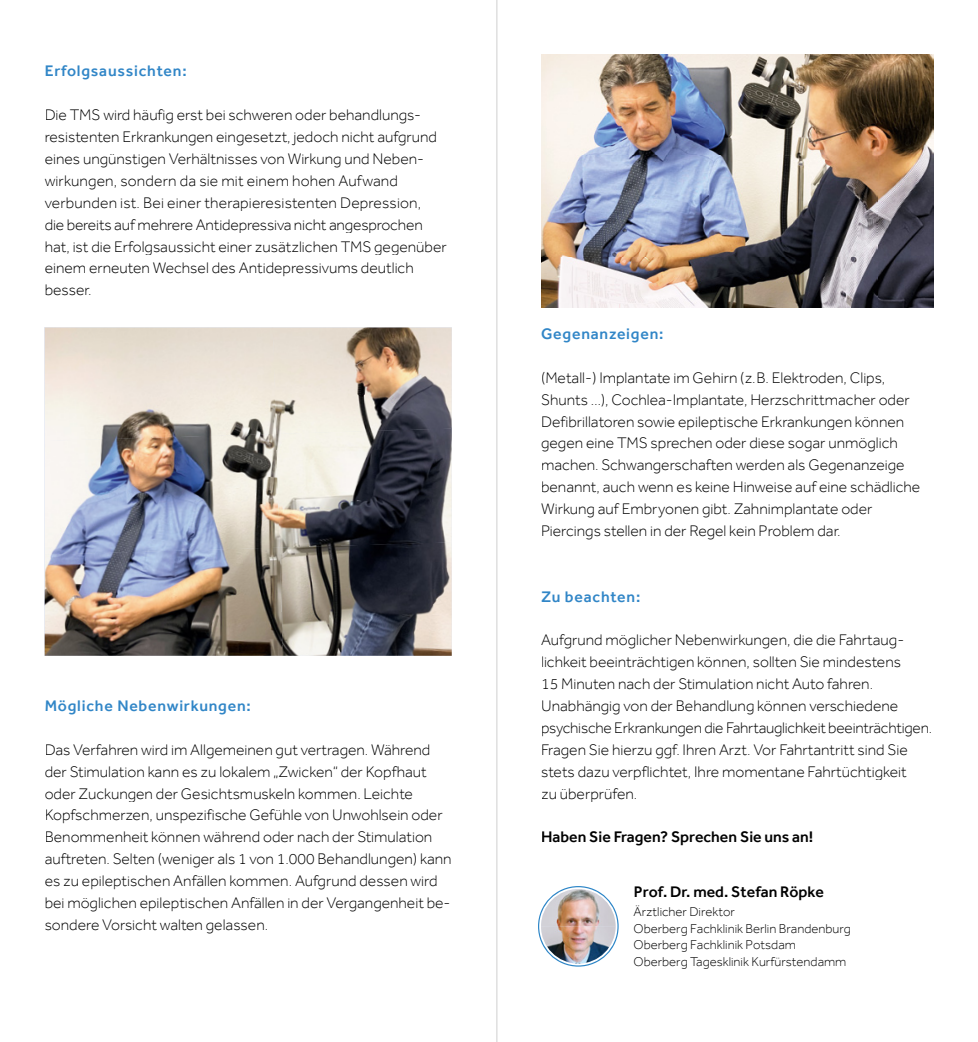
<style>
.page{position:relative;width:978px;height:1042px;background:#fff}
.page>*{position:absolute;margin:0;border:0;box-sizing:border-box;transform-origin:0 0}
.t1{font:300 15.75px/21.9px "Effra";color:#000}
.t2{font:500 15.75px "Effra";letter-spacing:.05em;color:#3186c7}
.t3{font:500 15.75px "Effra";color:#000}
.t4{font:300 13.12px/16.4px "Effra";color:#000}
</style>
<div class="page">
<img style="left:45px;top:327px;width:228px;height:107px">
<img style="left:273px;top:327px;width:178px;height:107px">
<img style="left:45px;top:434px;width:231px;height:113px">
<img style="left:276px;top:428px;width:175px;height:119px">
<img style="left:45px;top:547px;width:234px;height:109px">
<img style="left:279px;top:542px;width:172px;height:114px">
<img style="left:541px;top:55px;width:392px;height:253px">
<hr style="left:496px;top:0;width:1px;height:1042px;background:#cfd0d0">
<svg style="left:538px;top:886px;width:80px;height:80px"></svg>
<img style="left:541px;top:889px;width:74px;height:74px">
<p class="t2" style="left:45px;top:62px;width:143px">Erfolgsaussichten:</p>
<p class="t1" style="left:45px;top:104px;width:403px">Die TMS wird häufig erst bei schweren oder behandlungs&shy;resistenten Erkrankungen eingesetzt, jedoch nicht aufgrund eines ungünstigen Verhältnisses von Wirkung und Neben&shy;wirkungen, sondern da sie mit einem hohen Aufwand verbunden ist. Bei einer therapieresistenten Depression,<br>die bereits auf mehrere Antidepressiva nicht angesprochen hat, ist die Erfolgsaussicht einer zusätzlichen TMS gegenüber einem erneuten Wechsel des Antidepressivums deutlich besser.</p>
<p class="t2" style="left:45px;top:696px;width:208px">Mögliche Nebenwirkungen:</p>
<p class="t1" style="left:45px;top:738px;width:408px">Das Verfahren wird im Allgemeinen gut vertragen. Während der Stimulation kann es zu lokalem „Zwicken“ der Kopfhaut oder Zuckungen der Gesichtsmuskeln kommen. Leichte Kopfschmerzen, unspezifische Gefühle von Unwohlsein oder Benommenheit können während oder nach der Stimulation auftreten. Selten (weniger als 1 von 1.000 Behandlungen) kann es zu epileptischen Anfällen kommen. Aufgrund dessen wird bei möglichen epileptischen Anfällen in der Vergangenheit be&shy;sondere Vorsicht walten gelassen.</p>
<p class="t2" style="left:541px;top:324px;width:124px">Gegenanzeigen:</p>
<p class="t1" style="left:541px;top:366px;width:380px">(Metall-) Implantate im Gehirn (z.B. Elektroden, Clips, Shunts …), Cochlea-Implantate, Herzschrittmacher oder Defibrillatoren sowie epileptische Erkrankungen können gegen eine TMS sprechen oder diese sogar unmöglich machen. Schwangerschaften werden als Gegenanzeige benannt, auch wenn es keine Hinweise auf eine schädliche Wirkung auf Embryonen gibt. Zahnimplantate oder Piercings stellen in der Regel kein Problem dar.</p>
<p class="t2" style="left:541px;top:587px;width:101px">Zu beachten:</p>
<p class="t1" style="left:541px;top:629px;width:392px">Aufgrund möglicher Nebenwirkungen, die die Fahrtaug&shy;lichkeit beeinträchtigen können, sollten Sie mindestens<br>15 Minuten nach der Stimulation nicht Auto fahren.<br>Unabhängig von der Behandlung können verschiedene psychische Erkrankungen die Fahrtauglichkeit beeinträchtigen.<br>Fragen Sie hierzu ggf. Ihren Arzt. Vor Fahrtantritt sind Sie stets dazu verpflichtet, Ihre momentane Fahrtüchtigkeit<br>zu überprüfen.</p>
<p class="t3" style="left:541px;top:827px;width:274px">Haben Sie Fragen? Sprechen Sie uns an!</p>
<p class="t3" style="left:633px;top:882px;width:192px">Prof. Dr. med. Stefan Röpke</p>
<p class="t4" style="left:633px;top:903px;width:219px">Ärztlicher Direktor<br>Oberberg Fachklinik Berlin Brandenburg<br>Oberberg Fachklinik Potsdam<br>Oberberg Tagesklinik Kurfürstendamm</p>
</div>
